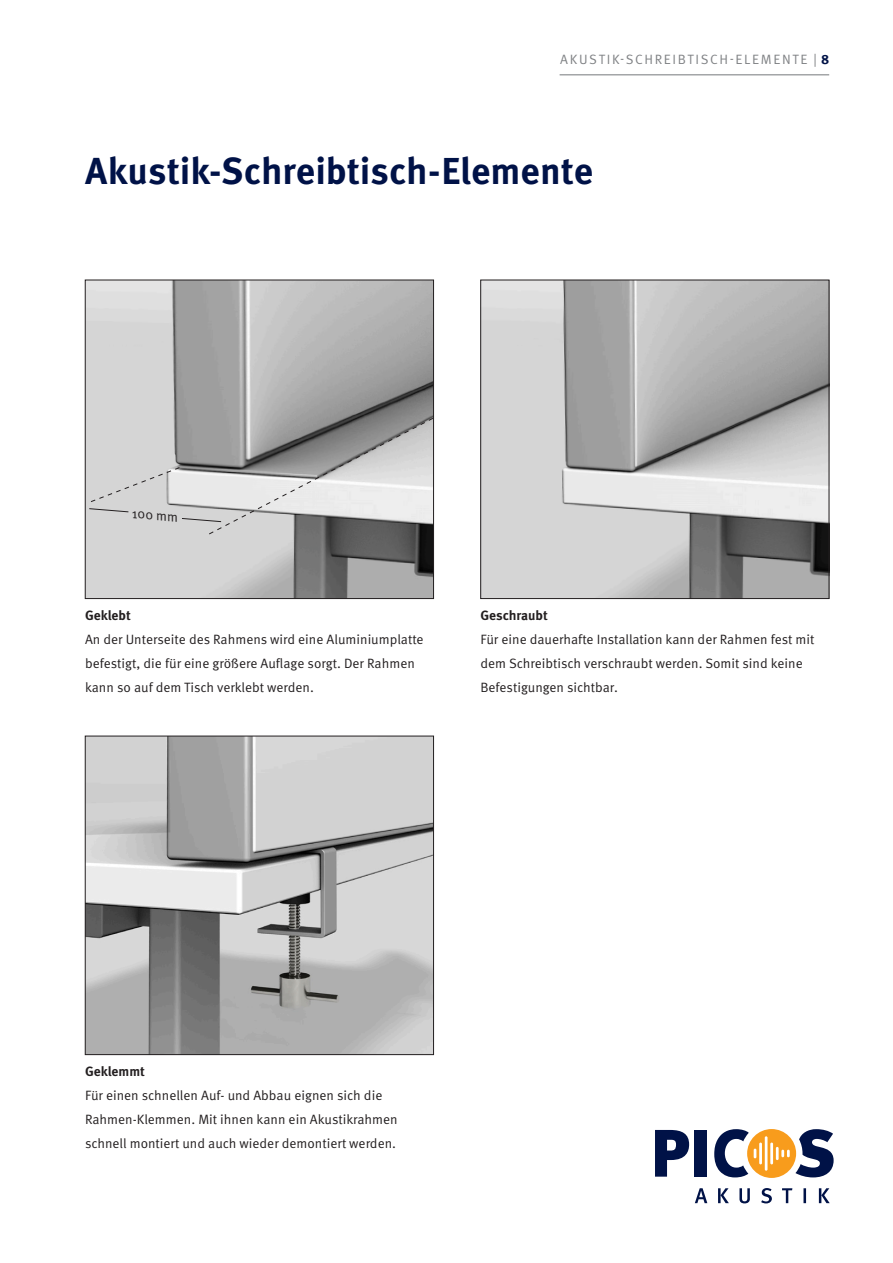
<style>
.page{position:relative;width:893px;height:1263px;background:#fff}
.page>*{position:absolute;margin:0;border:0;box-sizing:border-box;transform-origin:0 0}
.t1{font:700 37.5px "Meta Pro";color:#001247}
.t2{font:13.5px/24px "Meta Pro";color:#231f20}
.t3{font:13.5px "Meta Pro";letter-spacing:.12em;color:#808285}
.t4{font:700 13.5px "Meta Pro";color:#231f20}
.s1{font-weight:700;color:#001247}
</style>
<div class="page">
<img style="left:87px;top:738px;width:345px;height:315px">
<div style="left:85px;top:736px;width:349px;height:319px;border:1px solid #231f20"></div>
<hr style="left:560px;top:75px;width:269px;height:1px;background:#76787b">
<img style="left:87px;top:282px;width:345px;height:315px">
<div style="left:85px;top:280px;width:349px;height:319px;border:1px solid #231f20"></div>
<img style="left:482px;top:282px;width:345px;height:315px">
<div style="left:480px;top:280px;width:349px;height:319px;border:1px solid #231f20"></div>
<svg style="left:89px;top:418px;width:344px;height:116px;background:#bbb"></svg>
<svg style="left:747px;top:1129px;width:49px;height:49px"></svg>
<svg style="left:695px;top:1188px;width:135px;height:15px"></svg>
<svg style="left:655px;top:1130px;width:34px;height:47px"></svg>
<div style="left:695px;top:1130px;width:12px;height:47px;background:#001247"></div>
<svg style="left:714px;top:1129px;width:42px;height:48px"></svg>
<hr style="left:770px;top:1142px;width:3px;height:22px;background:#fff">
<svg style="left:776px;top:1129px;width:58px;height:48px"></svg>
<hr style="left:759px;top:1142px;width:3px;height:22px;background:#fff">
<hr style="left:765px;top:1136px;width:2px;height:35px;background:#fff">
<p class="t3" style="left:560px;top:51px;width:271px">AKUSTIK-SCHREIBTISCH-ELEMENTE | <span class="s1">8</span></p>
<h1 class="t1" style="left:85px;top:147px;width:509px">Akustik-Schreibtisch-Elemente</h1>
<p class="t2" style="left:133px;top:502px;width:48px;rotate:5deg">100 mm</p>
<p class="t4" style="left:85px;top:606px;width:47px">Geklebt</p>
<p class="t2" style="left:85px;top:627px;width:340px">An der Unterseite des Rahmens wird eine Aluminiumplatte befestigt, die für eine größere Auflage sorgt. Der Rahmen kann so auf dem Tisch verklebt werden.</p>
<p class="t4" style="left:480px;top:607px;width:69px">Geschraubt</p>
<p class="t2" style="left:480px;top:627px;width:335px">Für eine dauerhafte Installation kann der Rahmen fest mit dem Schreibtisch verschraubt werden. Somit sind keine<br>Befestigungen sichtbar.</p>
<p class="t4" style="left:85px;top:1062px;width:61px">Geklemmt</p>
<p class="t2" style="left:85px;top:1083px;width:314px">Für einen schnellen Auf- und Abbau eignen sich die<br>Rahmen-Klemmen. Mit ihnen kann ein Akustikrahmen schnell montiert und auch wieder demontiert werden.</p>
</div>
